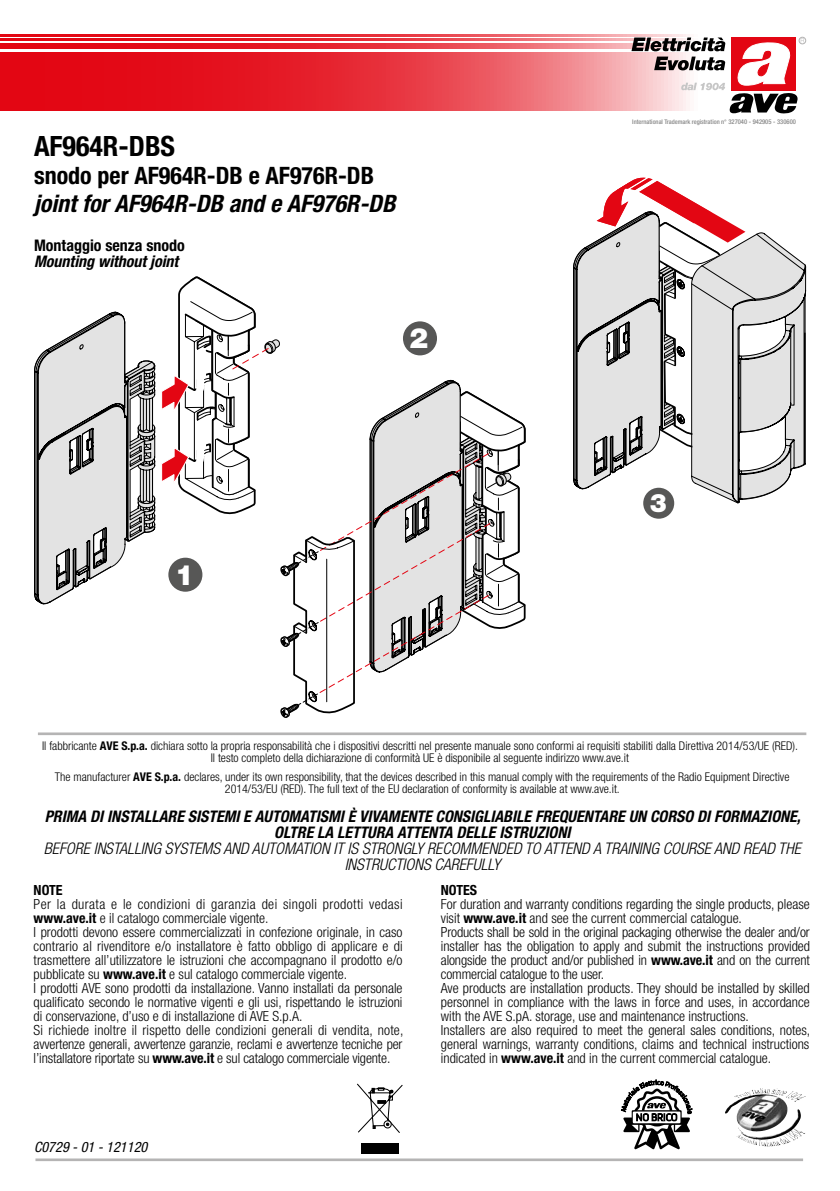
<style>
.page{position:relative;width:840px;height:1191px;background:#fff}
.page>*{position:absolute;margin:0;border:0;box-sizing:border-box;transform-origin:0 0}
.t1{font:700 condensed 28px "Helvetica Neue LT Std";color:#000}
.t2{font:900 28px "Helvetica Neue LT Std";color:#fff}
.t3{font:900 25.4px "Helvetica Neue LT Std";color:#fff}
.t4{font:italic 700 condensed 24px "Helvetica Neue LT Std";color:#000}
.t5{font:700 condensed 24px "Helvetica Neue LT Std";color:#000}
.t6{font:italic 700 condensed 16px/16px "Helvetica Neue LT Std";color:#000;text-align:center}
.t7{font:italic 300 condensed 16px/16px "Helvetica Neue LT Std";color:#000;text-align:center}
.t8{font:700 condensed 16px "Helvetica Neue LT Std";color:#000}
.t9{font:italic condensed 14.2px "Helvetica Neue LT Std";color:#000}
.t10{font:300 condensed 14px/14px "Helvetica Neue LT Std";color:#000}
.t11{font:700 condensed 14px "Helvetica Neue LT Std";color:#000}
.t12{font:300 condensed 12px/12px "Helvetica Neue LT Std";color:#000;text-align:center}
.t13{font:500 condensed 6.4px "Helvetica Neue LT Std";color:#878787}
.s1{font-size:6.6px}
.s2{font-weight:700}
</style>
<div class="page">
<svg style="left:0;top:52px;width:631px;height:59px;background:#e7353f"></svg>
<svg style="left:0;top:43px;width:631px;height:6px;background:#e7353f"></svg>
<hr style="left:0;top:38px;width:727px;height:3px;background:#e30613">
<hr style="left:0;top:34px;width:727px;height:2px;background:#e30613">
<div style="left:798px;top:37px;width:7px;height:7px;border:1px solid #b3b2b2;border-radius:50%"></div>
<svg style="left:631px;top:38px;width:172px;height:76px"></svg>
<hr style="left:38px;top:732px;width:767px;height:3px;background:#b5b4b4">
<hr style="left:35px;top:1158px;width:767px;height:3px;background:#b5b4b4">
<img style="left:759px;top:1088px;width:17px;height:5px">
<svg style="left:620px;top:1079px;width:72px;height:70px"></svg>
<svg style="left:357px;top:1083px;width:46px;height:50px"></svg>
<div style="left:361px;top:1143px;width:37px;height:10px;background:#000"></div>
<svg style="left:34px;top:276px;width:492px;height:442px"></svg>
<svg style="left:573px;top:177px;width:234px;height:326px"></svg>
<div style="left:643px;top:488px;width:30px;height:31px;background:#575756;border-radius:50%"></div>
<h1 class="t1" style="left:34px;top:129px;width:142px">AF964R-DBS</h1>
<h3 class="t5" style="left:34px;top:161px;width:341px">snodo per AF964R-DB e AF976R-DB</h3>
<h3 class="t4" style="left:34px;top:189px;width:362px">joint for AF964R-DB and e AF976R-DB</h3>
<p class="t8" style="left:34px;top:236px;width:152px">Montaggio senza snodo</p>
<p class="t6" style="left:34px;top:253px;width:146px">Mounting without joint</p>
<h1 class="t2" style="left:409px;top:322px;width:20px">2</h1>
<h1 class="t2" style="left:175px;top:558px;width:20px">1</h1>
<p class="t13" style="left:632px;top:118px;width:165px">International Trademark registration n° <span class="s1">327040 - 942905 - 330600</span></p>
<h2 class="t3" style="left:649px;top:488px;width:19px">3</h2>
<p class="t12" style="left:42px;top:740px;width:757px">Il fabbricante <span class="s2">AVE S.p.a.</span> dichiara sotto la propria responsabilità che i dispositivi descritti nel presente manuale sono conformi ai requisiti stabiliti dalla Direttiva 2014/53/UE (RED).<br>Il testo completo della dichiarazione di conformità UE è disponibile al seguente indirizzo www.ave.it</p>
<p class="t12" style="left:55px;top:771px;width:735px">The manufacturer <span class="s2">AVE S.p.a.</span> declares, under its own responsibility, that the devices described in this manual comply with the requirements of the Radio Equipment Directive<br>2014/53/EU (RED). The full text of the EU declaration of conformity is available at www.ave.it.</p>
<p class="t6" style="left:45px;top:809px;width:757px">PRIMA DI INSTALLARE SISTEMI E AUTOMATISMI È VIVAMENTE CONSIGLIABILE FREQUENTARE UN CORSO DI FORMAZIONE,<br>OLTRE LA LETTURA ATTENTA DELLE ISTRUZIONI</p>
<p class="t7" style="left:44px;top:841px;width:758px">BEFORE INSTALLING SYSTEMS AND AUTOMATION IT IS STRONGLY RECOMMENDED TO ATTEND A TRAINING COURSE AND READ THE<br>INSTRUCTIONS CAREFULLY</p>
<p class="t11" style="left:34px;top:881px;width:30px">NOTE</p>
<p class="t10" style="left:34px;top:896px;width:371px">Per la durata e le condizioni di garanzia dei singoli prodotti vedasi <span class="s2">www.ave.it</span> e il catalogo commerciale vigente.<br>I prodotti devono essere commercializzati in confezione originale, in caso contrario al rivenditore e/o installatore è fatto obbligo di applicare e di trasmettere all’utilizzatore le istruzioni che accompagnano il prodotto e/o pubblicate su <span class="s2">www.ave.it</span> e sul catalogo commerciale vigente.<br>I prodotti AVE sono prodotti da installazione. Vanno installati da personale qualificato secondo le normative vigenti e gli usi, rispettando le istruzioni di conservazione, d’uso e di installazione di AVE S.p.A.<br>Si richiede inoltre il rispetto delle condizioni generali di vendita, note, avvertenze generali, avvertenze garanzie, reclami e avvertenze tecniche per l’installatore riportate su <span class="s2">www.ave.it</span> e sul catalogo commerciale vigente.</p>
<p class="t9" style="left:34px;top:1138px;width:115px">C0729 - 01 - 121120</p>
<p class="t11" style="left:440px;top:881px;width:38px">NOTES</p>
<p class="t10" style="left:440px;top:896px;width:371px">For duration and warranty conditions regarding the single products, please visit <span class="s2">www.ave.it</span> and see the current commercial catalogue.<br>Products shall be sold in the original packaging otherwise the dealer and/or installer has the obligation to apply and submit the instructions provided alongside the product and/or published in <span class="s2">www.ave.it</span> and on the current commercial catalogue to the user.<br>Ave products are installation products. They should be installed by skilled personnel in compliance with the laws in force and uses, in accordance with the AVE S.pA. storage, use and maintenance instructions.<br>Installers are also required to meet the general sales conditions, notes, general warnings, warranty conditions, claims and technical instructions indicated in <span class="s2">www.ave.it</span> and in the current commercial catalogue.</p>
</div>
